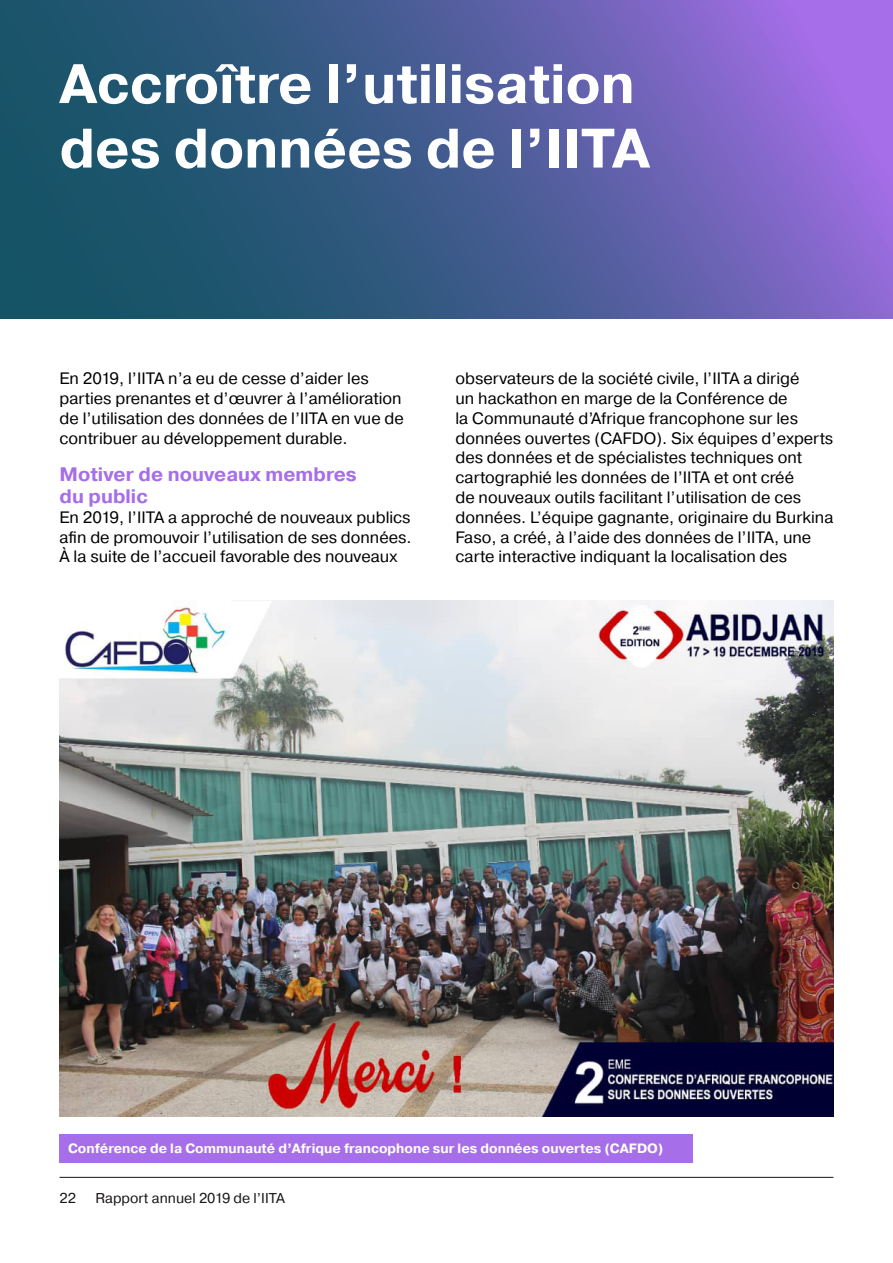
<style>
.page{position:relative;width:893px;height:1263px;background:#fff}
.page>*{position:absolute;margin:0;border:0;box-sizing:border-box;transform-origin:0 0}
.Section_header{font:700 55.5px/64.5px "Pragmatica";color:#fff}
.Subheading{font:700 19.5px/21.6px "Pragmatica";color:#a66ee9}
.Body_text{font:16.5px/19.8px "Pragmatica";color:#000}
.t1{font:14.25px "Pragmatica";color:#191516}
.Photo_caption{font:700 13.5px "Pragmatica";color:#fff}
</style>
<div class="page">
<svg style="left:0;top:0;width:893px;height:319px;background:#4c5d97"></svg>
<hr style="left:60px;top:1177px;width:773px;height:1px;background:#191516">
<img style="left:60px;top:601px;width:773px;height:516px">
<div style="left:60px;top:1134px;width:633px;height:29px;background:#a66ee9"></div>
<p class="Section_header" style="left:60px;top:52px;width:592px">Accroître l’utilisation des données de l’IITA</p>
<p class="Body_text" style="left:60px;top:369px;width:346px">En 2019, l’IITA n’a eu de cesse d’aider les parties prenantes et d’œuvrer à l’amélioration de l’utilisation des données de l’IITA en vue de contribuer au développement durable.</p>
<p class="Subheading" style="left:60px;top:464px;width:299px">Motiver de nouveaux membres du public</p>
<p class="Body_text" style="left:60px;top:508px;width:354px;text-align:justify">En 2019, l’IITA a approché de nouveaux publics afin de promouvoir l’utilisation de ses données.<br>À la suite de l’accueil favorable des nouveaux</p>
<p class="Body_text" style="left:455px;top:369px;width:379px">observateurs de la société civile, l’IITA a dirigé<br>un hackathon en marge de la Conférence de<br>la Communauté d’Afrique francophone sur les données ouvertes (CAFDO). Six équipes d’experts des données et de spécialistes techniques ont cartographié les données de l’IITA et ont créé<br>de nouveaux outils facilitant l’utilisation de ces données. L’équipe gagnante, originaire du Burkina Faso, a créé, à l’aide des données de l’IITA, une carte interactive indiquant la localisation des</p>
<p class="Photo_caption" style="left:68px;top:1140px;width:597px">Conférence de la Communauté d’Afrique francophone sur les données ouvertes (CAFDO)</p>
<p class="t1" style="left:60px;top:1190px;width:18px">22</p>
<p class="t1" style="left:96px;top:1190px;width:191px">Rapport annuel 2019 de l’IITA</p>
</div>
